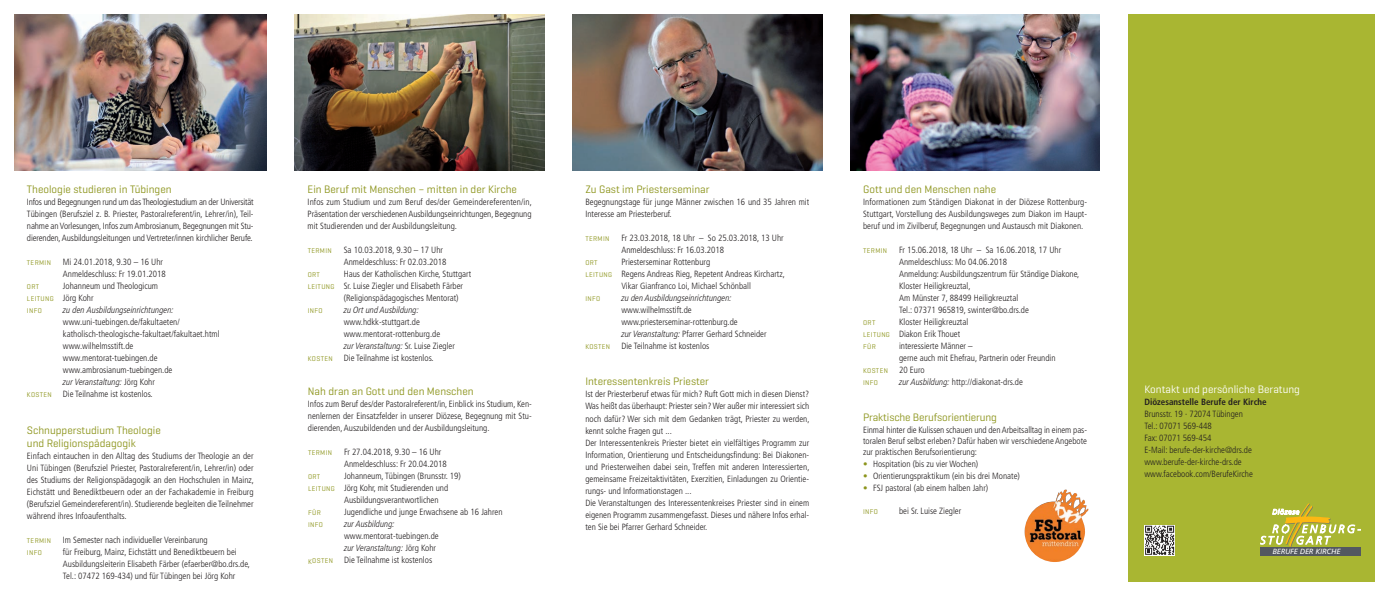
<style>
.page{position:relative;width:1389px;height:596px;background:#fff}
.page>*{position:absolute;margin:0;border:0;box-sizing:border-box;transform-origin:0 0}
.t1{font:11px/13.2px "Geogrotesque";color:#8d951d}
.t2{font:11px "Geogrotesque";color:#fff}
.t3{font:300 condensed 9px/12px "Frutiger";color:#231f20}
.t4{font:italic 300 condensed 9px "Frutiger LT Com";color:#231f20}
.t5{font:700 condensed 9px "Frutiger";color:#231f20}
.t6{font:7.5px "Humanist 777 BT Italic B";color:#fff}
.t7{font:7px/12px "Geogrotesque";letter-spacing:.05em;color:#8d951d}
.s1{font-family:"Geogrotesque";font-weight:400;font-stretch:normal;font-size:7px;color:#8d951d}
.s2{font-family:"Frutiger";font-style:normal}
.s3{font-family:"Frutiger LT Com";font-style:italic}
.s4{font-family:"Frutiger";font-weight:300;font-stretch:condensed;font-size:9px;color:#231f20}
.s5{color:#8d951d}
</style>
<div class="page">
<div style="left:1128px;top:14px;width:247px;height:567px;background:#a9b632"></div>
<svg style="left:1144px;top:525px;width:31px;height:30px"></svg>
<svg style="left:1145px;top:525px;width:29px;height:29px"></svg>
<svg style="left:1260px;top:503px;width:101px;height:43px"></svg>
<div style="left:1260px;top:546px;width:101px;height:9px;background:#535860"></div>
<img style="left:14px;top:14px;width:252px;height:156px">
<img style="left:295px;top:14px;width:249px;height:156px">
<img style="left:573px;top:14px;width:249px;height:156px">
<img style="left:850px;top:14px;width:250px;height:156px">
<img style="left:1025px;top:489px;width:64px;height:72px">
<p class="t1" style="left:27px;top:183px;width:146px">Theologie studieren in Tübingen</p>
<p class="t3" style="left:27px;top:196px;width:228px;text-align:justify">Infos und Begegnungen rund um das Theologiestudium an der Universität Tübingen (Berufsziel z. B. Priester, Pastoralreferent/in, Lehrer/in), Teil&shy;nahme an Vorlesungen, Infos zum Ambrosianum, Begegnungen mit Stu&shy;dierenden, Ausbildungsleitungen und Vertreter/innen kirchlicher Berufe.</p>
<p class="t7" style="left:27px;top:257px;width:26px">TERMIN</p>
<p class="t3" style="left:63px;top:256px;width:104px">Mi 24.01.2018, 9.30 – 16 Uhr<br>Anmeldeschluss: Fr 19.01.2018</p>
<p class="t7" style="left:27px;top:281px;width:14px">ORT</p>
<p class="t3" style="left:27px;top:280px;width:133px;text-indent:36px">Johanneum und Theologicum<br><span class="s1">LEITUNG</span> Jörg Kohr</p>
<p class="t7" style="left:27px;top:305px;width:16px">INFO</p>
<p class="t4" style="left:63px;top:304px;width:112px">zu den Ausbildungseinrichtungen:</p>
<p class="t3" style="left:63px;top:316px;width:158px">www.uni-tuebingen.de/fakultaeten/ katholisch-theologische-fakultaet/fakultaet.html www.wilhelmsstift.de www.mentorat-tuebingen.de www.ambrosianum-tuebingen.de</p>
<p class="t4" style="left:63px;top:376px;width:93px">zur Veranstaltung: <span class="s2">Jörg Kohr</span></p>
<p class="t3" style="left:27px;top:388px;width:127px"><span class="s1">KOSTEN</span> Die Teilnahme ist kostenlos.</p>
<p class="t1" style="left:27px;top:424px;width:135px">Schnupperstudium Theologie und Religionspädagogik</p>
<p class="t3" style="left:27px;top:450px;width:229px;text-align:justify">Einfach eintauchen in den Alltag des Studiums der Theologie an der Uni Tübingen (Berufsziel Priester, Pastoralreferent/in, Lehrer/in) oder des Studiums der Religionspädagogik an den Hochschulen in Mainz, Eichstätt und Benediktbeuern oder an der Fachakademie in Freiburg (Berufsziel Gemeindereferent/in). Studierende begleiten die Teilnehmer während ihres Infoaufenthalts.</p>
<p class="t7" style="left:27px;top:535px;width:26px">TERMIN</p>
<p class="t3" style="left:63px;top:534px;width:146px">Im Semester nach individueller Vereinbarung</p>
<p class="t7" style="left:27px;top:547px;width:16px">INFO</p>
<p class="t3" style="left:63px;top:546px;width:189px">für Freiburg, Mainz, Eichstätt und Benediktbeuern bei<br>Ausbildungsleiterin Elisabeth Färber (efaerber@bo.drs.de,<br>Tel.: 07472 169-434) und für Tübingen bei Jörg Kohr</p>
<p class="t1" style="left:308px;top:184px;width:211px">Ein Beruf mit Menschen – mitten in der Kirche</p>
<p class="t3" style="left:308px;top:196px;width:226px;text-align:justify">Infos zum Studium und zum Beruf des/der Gemeindereferenten/in, Präsentation der verschiedenen Ausbildungseinrichtungen, Begegnung mit Studierenden und der Ausbildungsleitung.</p>
<p class="t7" style="left:308px;top:245px;width:26px">TERMIN</p>
<p class="t3" style="left:344px;top:244px;width:104px">Sa 10.03.2018, 9.30 – 17 Uhr<br>Anmeldeschluss: Fr 02.03.2018</p>
<p class="t7" style="left:308px;top:269px;width:14px">ORT</p>
<p class="t3" style="left:344px;top:268px;width:129px">Haus der Katholischen Kirche, Stuttgart</p>
<p class="t3" style="left:308px;top:280px;width:157px"><span class="s1">LEITUNG</span> Sr. Luise Ziegler und Elisabeth Färber</p>
<p class="t3" style="left:344px;top:292px;width:116px">(Religionspädagogisches Mentorat)</p>
<p class="t7" style="left:308px;top:305px;width:16px">INFO</p>
<p class="t4" style="left:344px;top:305px;width:77px">zu Ort und Ausbildung:</p>
<p class="t3" style="left:344px;top:316px;width:98px">www.hdkk-stuttgart.de www.mentorat-rottenburg.de</p>
<p class="t4" style="left:344px;top:341px;width:113px">zur Veranstaltung: <span class="s2">Sr. Luise Ziegler</span></p>
<p class="t3" style="left:308px;top:352px;width:127px"><span class="s1">KOSTEN</span> Die Teilnahme ist kostenlos.</p>
<p class="t1" style="left:308px;top:385px;width:167px">Nah dran an Gott und den Menschen</p>
<p class="t3" style="left:308px;top:398px;width:225px;text-align:justify">Infos zum Beruf des/der Pastoralreferent/in, Einblick ins Studium, Ken&shy;nenlernen der Einsatzfelder in unserer Diözese, Begegnung mit Stu&shy;dierenden, Auszubildenden und der Ausbildungsleitung.</p>
<p class="t7" style="left:308px;top:447px;width:26px">TERMIN</p>
<p class="t3" style="left:344px;top:446px;width:104px">Fr 27.04.2018, 9.30 – 16 Uhr<br>Anmeldeschluss: Fr 20.04.2018</p>
<p class="t7" style="left:308px;top:471px;width:14px">ORT</p>
<p class="t3" style="left:344px;top:470px;width:118px">Johanneum, Tübingen (Brunsstr. 19)</p>
<p class="t3" style="left:308px;top:482px;width:142px"><span class="s1">LEITUNG</span> Jörg Kohr, mit Studierenden und</p>
<p class="t3" style="left:344px;top:494px;width:96px">Ausbildungsverantwortlichen</p>
<p class="t7" style="left:308px;top:507px;width:14px">FÜR</p>
<p class="t3" style="left:344px;top:506px;width:160px">Jugendliche und junge Erwachsene ab 16 Jahren</p>
<p class="t7" style="left:308px;top:519px;width:16px">INFO</p>
<p class="t4" style="left:344px;top:518px;width:52px">zur Ausbildung:</p>
<p class="t3" style="left:344px;top:530px;width:96px">www.mentorat-tuebingen.de</p>
<p class="t4" style="left:344px;top:542px;width:93px">zur Veranstaltung: <span class="s2">Jörg Kohr</span></p>
<p class="t3" style="left:308px;top:554px;width:125px"><span class="s1">KOSTEN</span> Die Teilnahme ist kostenlos</p>
<p class="t1" style="left:585px;top:183px;width:126px">Zu Gast im Priesterseminar</p>
<p class="t3" style="left:585px;top:196px;width:225px">Begegnungstage für junge Männer zwischen 16 und 35 Jahren mit<br>Interesse am Priesterberuf.</p>
<p class="t7" style="left:585px;top:233px;width:26px">TERMIN</p>
<p class="t3" style="left:621px;top:232px;width:164px">Fr 23.03.2018, 18 Uhr – So 25.03.2018, 13 Uhr<br>Anmeldeschluss: Fr 16.03.2018</p>
<p class="t7" style="left:585px;top:257px;width:14px">ORT</p>
<p class="t3" style="left:621px;top:256px;width:90px">Priesterseminar Rottenburg</p>
<p class="t3" style="left:585px;top:268px;width:201px"><span class="s1">LEITUNG</span> Regens Andreas Rieg, Repetent Andreas Kirchartz,</p>
<p class="t3" style="left:621px;top:280px;width:131px">Vikar Gianfranco Loi, Michael Schönball</p>
<p class="t7" style="left:585px;top:293px;width:16px">INFO</p>
<p class="t4" style="left:621px;top:292px;width:112px">zu den Ausbildungseinrichtungen:</p>
<p class="t3" style="left:621px;top:304px;width:72px">www.wilhelmsstift.de</p>
<p class="t3" style="left:621px;top:316px;width:118px">www.priesterseminar-rottenburg.de</p>
<p class="t3" style="left:621px;top:328px;width:147px"><span class="s3">zur Veranstaltung:</span> Pfarrer Gerhard Schneider</p>
<p class="t3" style="left:585px;top:340px;width:125px"><span class="s1">KOSTEN</span> Die Teilnahme ist kostenlos</p>
<p class="t1" style="left:585px;top:376px;width:125px">Interessentenkreis Priester</p>
<p class="t3" style="left:585px;top:389px;width:226px">Ist der Priesterberuf etwas für mich? Ruft Gott mich in diesen Dienst?<br>Was heißt das überhaupt: Priester sein? Wer außer mir interessiert sich noch dafür? Wer sich mit dem Gedanken trägt, Priester zu werden, kennt solche Fragen gut ...<br>Der Interessentenkreis Priester bietet ein vielfältiges Programm zur Information, Orientierung und Entscheidungsfindung: Bei Diakonen&shy;und Priesterweihen dabei sein, Treffen mit anderen Interessierten, gemeinsame Freizeitaktivitäten, Exerzitien, Einladungen zu Orientie&shy;rungs- und Informationstagen ...<br>Die Veranstaltungen des Interessentenkreises Priester sind in einem eigenen Programm zusammengefasst. Dieses und nähere Infos erhal&shy;ten Sie bei Pfarrer Gerhard Schneider.</p>
<p class="t1" style="left:863px;top:183px;width:134px">Gott und den Menschen nahe</p>
<p class="t3" style="left:863px;top:196px;width:225px;text-align:justify">Informationen zum Ständigen Diakonat in der Diözese Rottenburg-Stuttgart, Vorstellung des Ausbildungsweges zum Diakon im Haupt&shy;beruf und im Zivilberuf, Begegnungen und Austausch mit Diakonen.</p>
<p class="t7" style="left:863px;top:245px;width:26px">TERMIN</p>
<p class="t3" style="left:899px;top:244px;width:182px">Fr 15.06.2018, 18 Uhr – Sa 16.06.2018, 17 Uhr Anmeldeschluss: Mo 04.06.2018<br>Anmeldung: Ausbildungszentrum für Ständige Diakone, Kloster Heiligkreuztal,<br>Am Münster 7, 88499 Heiligkreuztal<br>Tel.: 07371 965819, swinter@bo.drs.de</p>
<p class="t7" style="left:863px;top:317px;width:14px">ORT</p>
<p class="t3" style="left:863px;top:316px;width:107px;text-indent:36px">Kloster Heiligkreuztal<br><span class="s1">LEITUNG</span> Diakon Erik Thouet</p>
<p class="t7" style="left:863px;top:341px;width:14px">FÜR</p>
<p class="t3" style="left:899px;top:340px;width:158px">interessierte Männer –<br>gerne auch mit Ehefrau, Partnerin oder Freundin</p>
<p class="t7" style="left:863px;top:365px;width:63px">KOSTEN <span class="s4">20 Euro<br></span>INFO</p>
<p class="t3" style="left:899px;top:376px;width:125px"><span class="s3">zur Ausbildung:</span> http://diakonat-drs.de</p>
<p class="t1" style="left:863px;top:412px;width:135px">Praktische Berufsorientierung</p>
<p class="t3" style="left:863px;top:425px;width:225px;line-height:10.8px;text-align:justify">Einmal hinter die Kulissen schauen und den Arbeitsalltag in einem pas&shy;toralen Beruf selbst erleben? Dafür haben wir verschiedene Angebote zur praktischen Berufsorientierung:</p>
<p class="t3" style="left:863px;top:458px;width:117px"><span class="s5">•</span> Hospitation (bis zu vier Wochen)</p>
<p class="t3" style="left:863px;top:470px;width:158px"><span class="s5">•</span> Orientierungspraktikum (ein bis drei Monate)</p>
<p class="t3" style="left:863px;top:482px;width:127px"><span class="s5">•</span> FSJ pastoral (ab einem halben Jahr)</p>
<p class="t7" style="left:863px;top:505px;width:16px">INFO</p>
<p class="t3" style="left:899px;top:505px;width:64px">bei Sr. Luise Ziegler</p>
<p class="t2" style="left:1144px;top:385px;width:157px">Kontakt und persönliche Beratung</p>
<p class="t5" style="left:1144px;top:398px;width:124px">Diözesanstelle Berufe der Kirche</p>
<p class="t3" style="left:1144px;top:408px;width:110px">Brunsstr. 19 · 72074 Tübingen<br>Tel.: 07071 569-448<br>Fax: 07071 569-454<br>E-Mail: berufe-der-kirche@drs.de www.berufe-der-kirche-drs.de www.facebook.com/BerufeKirche</p>
<p class="t6" style="left:1273px;top:548px;width:69px">BERUFE DER KIRCHE</p>
</div>
